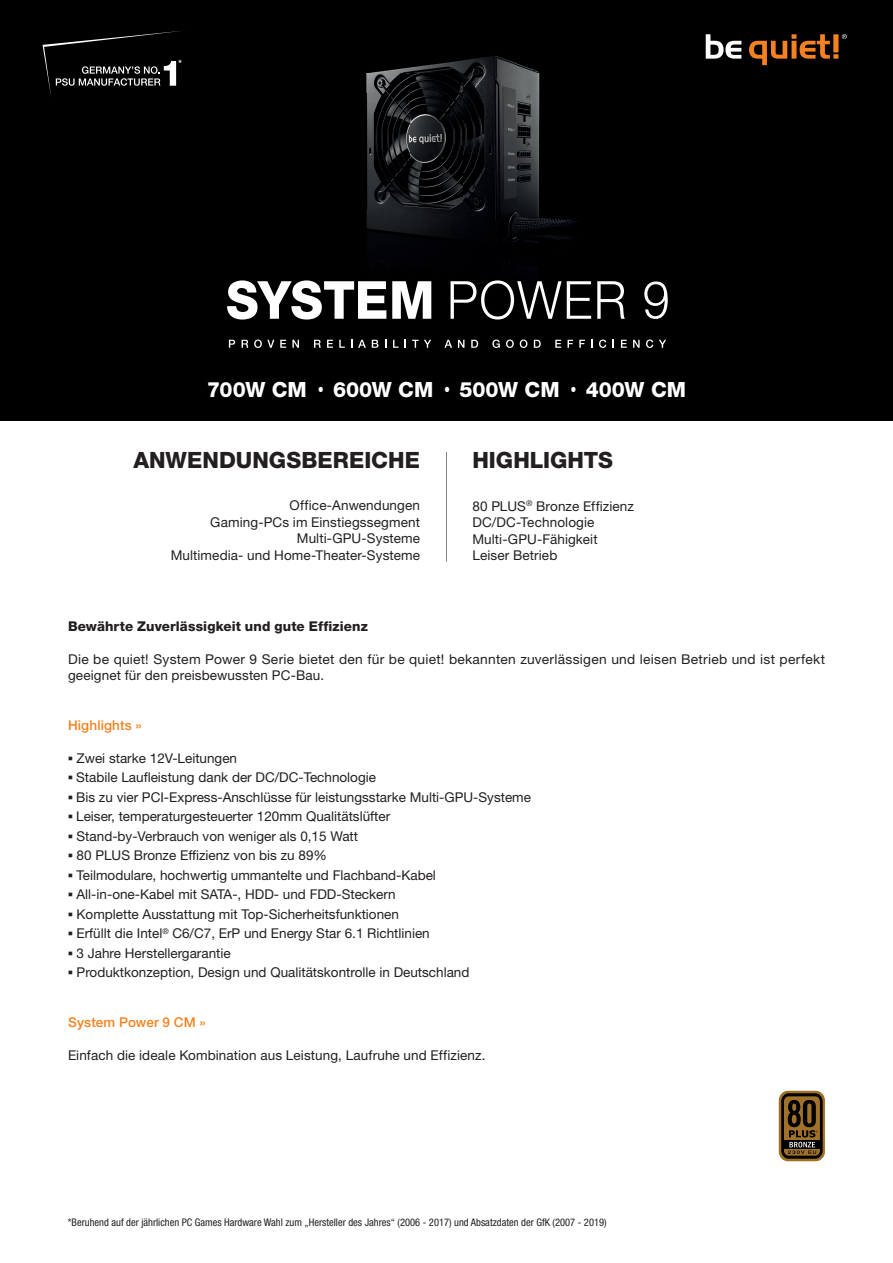
<style>
.page{position:relative;width:893px;height:1263px;background:#fff}
.page>*{position:absolute;margin:0;border:0;box-sizing:border-box;transform-origin:0 0}
.t1{font:800 22.5px "Helvetica Neue LT Pro";letter-spacing:.005em;color:#231f20}
.t2{font:800 21px "Helvetica Neue LT Pro";color:#fff}
.t3{font:13.5px/16.5px "Helvetica Neue LT Pro";color:#231f20}
.t4{font:13.5px/16.5px "Helvetica Neue LT Pro";letter-spacing:.02em;color:#231f20}
.t5{font:800 13.5px "Helvetica Neue LT Pro";letter-spacing:.01em;color:#231f20}
.t6{font:500 13.5px "Helvetica Neue LT Pro";letter-spacing:.01em;color:#f58220}
.t7{font:condensed 10.5px "Helvetica Neue LT Pro";color:#231f20}
.s1{font-family:"Arial Narrow";font-weight:400}
.s2{font-family:"Franklin Gothic";font-weight:500}
</style>
<div class="page">
<div style="left:0;top:0;width:893px;height:421px;background:#000001"></div>
<svg style="left:706px;top:34px;width:35px;height:25px"></svg>
<svg style="left:749px;top:34px;width:98px;height:31px"></svg>
<hr style="left:446px;top:452px;width:1px;height:110px;background:#808285">
<svg style="left:43px;top:31px;width:139px;height:65px"></svg>
<img style="left:314px;top:56px;width:310px;height:292px">
<svg style="left:451px;top:280px;width:140px;height:40px"></svg>
<svg style="left:597px;top:281px;width:28px;height:38px"></svg>
<svg style="left:227px;top:280px;width:159px;height:40px"></svg>
<svg style="left:392px;top:281px;width:39px;height:38px"></svg>
<svg style="left:229px;top:340px;width:6px;height:8px"></svg>
<svg style="left:242px;top:340px;width:6px;height:8px"></svg>
<svg style="left:254px;top:340px;width:20px;height:8px"></svg>
<svg style="left:280px;top:340px;width:6px;height:8px"></svg>
<svg style="left:292px;top:340px;width:7px;height:8px"></svg>
<svg style="left:314px;top:340px;width:7px;height:8px"></svg>
<svg style="left:327px;top:340px;width:6px;height:8px"></svg>
<svg style="left:339px;top:340px;width:6px;height:8px"></svg>
<svg style="left:358px;top:340px;width:8px;height:8px"></svg>
<svg style="left:372px;top:340px;width:6px;height:8px"></svg>
<svg style="left:393px;top:340px;width:6px;height:8px"></svg>
<svg style="left:412px;top:340px;width:19px;height:8px"></svg>
<svg style="left:444px;top:340px;width:8px;height:8px"></svg>
<svg style="left:458px;top:340px;width:6px;height:8px"></svg>
<svg style="left:471px;top:340px;width:7px;height:8px"></svg>
<svg style="left:492px;top:340px;width:8px;height:8px"></svg>
<svg style="left:506px;top:340px;width:8px;height:8px"></svg>
<svg style="left:520px;top:340px;width:7px;height:8px"></svg>
<svg style="left:534px;top:340px;width:7px;height:8px"></svg>
<svg style="left:555px;top:340px;width:6px;height:8px"></svg>
<svg style="left:568px;top:340px;width:5px;height:8px"></svg>
<svg style="left:579px;top:340px;width:6px;height:8px"></svg>
<svg style="left:591px;top:340px;width:2px;height:8px"></svg>
<svg style="left:599px;top:340px;width:7px;height:8px"></svg>
<svg style="left:621px;top:340px;width:6px;height:8px"></svg>
<svg style="left:633px;top:340px;width:7px;height:8px"></svg>
<svg style="left:646px;top:340px;width:7px;height:8px"></svg>
<svg style="left:659px;top:340px;width:7px;height:8px"></svg>
<svg style="left:644px;top:281px;width:24px;height:38px"></svg>
<div style="left:779px;top:1091px;width:46px;height:70px;background:#a17129;border-radius:9px"></div>
<svg style="left:781px;top:1093px;width:42px;height:66px"></svg>
<h2 class="t2" style="left:207px;top:377px;width:480px">700W CM <span class="s1">•</span> 600W CM <span class="s1">•</span> 500W CM <span class="s1">•</span> 400W CM</h2>
<h1 class="t1" style="left:133px;top:447px;width:288px">ANWENDUNGSBEREICHE</h1>
<h1 class="t1" style="left:472px;top:447px;width:142px">HIGHLIGHTS</h1>
<p class="t3" style="left:171px;top:497px;width:251px;text-align:right">Office-Anwendungen<br>Gaming-PCs im Einstiegssegment<br>Multi-GPU-Systeme<br>Multimedia- und Home-Theater-Systeme</p>
<p class="t3" style="left:472px;top:497px;width:163px">80 PLUS<sup>®</sup> Bronze Effizienz<br>DC/DC-Technologie<br>Multi-GPU-Fähigkeit<br>Leiser Betrieb</p>
<p class="t5" style="left:68px;top:618px;width:301px">Bewährte Zuverlässigkeit und gute Effizienz</p>
<p class="t4" style="left:68px;top:650px;width:759px">Die be quiet! System Power 9 Serie bietet den für be quiet! bekannten zuverlässigen und leisen Betrieb und ist perfekt geeignet für den preisbewussten PC-Bau.</p>
<p class="t6" style="left:68px;top:717px;width:75px">Highlights »</p>
<p class="t3" style="left:68px;top:749px;width:171px"><span class="s2">▪</span> Zwei starke 12V-Leitungen</p>
<p class="t3" style="left:68px;top:769px;width:309px"><span class="s2">▪</span> Stabile Laufleistung dank der DC/DC-Technologie</p>
<p class="t3" style="left:68px;top:788px;width:464px"><span class="s2">▪</span> Bis zu vier PCI-Express-Anschlüsse für leistungsstarke Multi-GPU-Systeme</p>
<p class="t3" style="left:68px;top:808px;width:324px"><span class="s2">▪</span> Leiser, temperaturgesteuerter 120mm Qualitätslüfter</p>
<p class="t3" style="left:68px;top:827px;width:292px"><span class="s2">▪</span> Stand-by-Verbrauch von weniger als 0,15 Watt</p>
<p class="t3" style="left:68px;top:847px;width:261px"><span class="s2">▪</span> 80 PLUS Bronze Effizienz von bis zu 89%</p>
<p class="t3" style="left:68px;top:866px;width:369px"><span class="s2">▪</span> Teilmodulare, hochwertig ummantelte und Flachband-Kabel</p>
<p class="t3" style="left:68px;top:886px;width:329px"><span class="s2">▪</span> All-in-one-Kabel mit SATA-, HDD- und FDD-Steckern</p>
<p class="t3" style="left:68px;top:905px;width:332px"><span class="s2">▪</span> Komplette Ausstattung mit Top-Sicherheitsfunktionen</p>
<p class="t3" style="left:68px;top:925px;width:363px"><span class="s2">▪</span> Erfüllt die Intel<sup>®</sup> C6/C7, ErP und Energy Star 6.1 Richtlinien</p>
<p class="t3" style="left:68px;top:944px;width:164px"><span class="s2">▪</span> 3 Jahre Herstellergarantie</p>
<p class="t3" style="left:68px;top:964px;width:403px"><span class="s2">▪</span> Produktkonzeption, Design und Qualitätskontrolle in Deutschland</p>
<p class="t6" style="left:68px;top:1014px;width:139px">System Power 9 CM »</p>
<p class="t3" style="left:68px;top:1046px;width:419px">Einfach die ideale Kombination aus Leistung, Laufruhe und Effizienz.</p>
<p class="t7" style="left:68px;top:1216px;width:540px">*Beruhend auf der jährlichen PC Games Hardware Wahl zum „Hersteller des Jahres“ (2006 - 2017) und Absatzdaten der GfK (2007 - 2019)</p>
</div>
